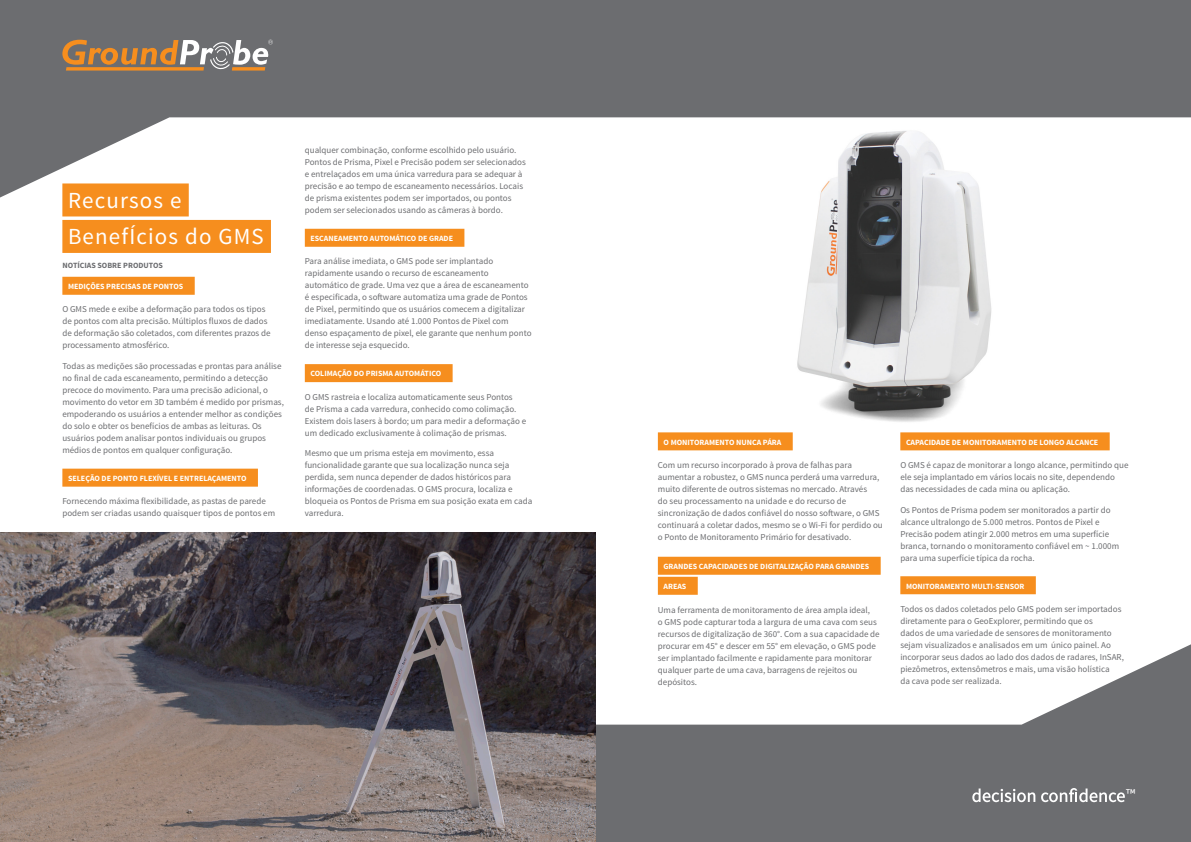
<style>
.page{position:relative;width:1191px;height:842px;background:#fff}
.page>*{position:absolute;margin:0;border:0;box-sizing:border-box;transform-origin:0 0}
.GP__Vision___Bar_beh{font:23px "Source Sans Pro";letter-spacing:.05em;color:#fff}
.t1{font:14.5px "Source Sans Pro";color:#fff}
.GP__Body_copy{font:9px/12px "Source Sans Pro";color:#6c6d70}
.GP__Sub_header{font:700 8px "Source Sans Pro";color:#fff}
.GP__Sub_header_Alter{font:700 8px "Source Sans Pro";color:#6c6d70}
</style>
<div class="page">
<img style="left:657px;top:198px;width:453px;height:253px">
<svg style="left:595px;top:644px;width:596px;height:198px;fill:#6c6d70"></svg>
<svg style="left:972px;top:788px;width:63px;height:14px"></svg>
<svg style="left:1041px;top:788px;width:83px;height:14px"></svg>
<svg style="left:0;top:0;width:1191px;height:198px;fill:#6c6d70"></svg>
<div style="left:62px;top:277px;width:133px;height:18px;background:#f68e1e"></div>
<div style="left:62px;top:469px;width:196px;height:18px;background:#f68e1e"></div>
<svg style="left:62px;top:40px;width:211px;height:31px;background:#a4896d"></svg>
<div style="left:62px;top:183px;width:127px;height:33px;background:#f68e1e"></div>
<div style="left:62px;top:220px;width:209px;height:33px;background:#f68e1e"></div>
<div style="left:305px;top:229px;width:159px;height:18px;background:#f68e1e"></div>
<div style="left:305px;top:364px;width:147px;height:18px;background:#f68e1e"></div>
<img style="left:0;top:532px;width:595px;height:310px">
<div style="left:658px;top:432px;width:134px;height:18px;background:#f68e1e"></div>
<div style="left:658px;top:557px;width:222px;height:18px;background:#f68e1e"></div>
<div style="left:900px;top:432px;width:209px;height:18px;background:#f68e1e"></div>
<div style="left:900px;top:576px;width:135px;height:18px;background:#f68e1e"></div>
<div style="left:658px;top:577px;width:40px;height:18px;background:#f68e1e"></div>
<p class="GP__Vision___Bar_beh" style="left:68px;top:186px;width:115px">Recursos e</p>
<p class="GP__Vision___Bar_beh" style="left:68px;top:223px;width:197px">BenefÍcios do GMS</p>
<p class="GP__Sub_header_Alter" style="left:62px;top:260px;width:102px">NOTÍCIAS SOBRE PRODUTOS</p>
<p class="GP__Sub_header" style="left:68px;top:281px;width:117px">MEDIÇÕES PRECISAS DE PONTOS</p>
<p class="GP__Body_copy" style="left:62px;top:304px;width:210px">O GMS mede e exibe a deformação para todos os tipos de pontos com alta precisão. Múltiplos fluxos de dados de deformação são coletados, com diferentes prazos de processamento atmosférico.</p>
<p class="GP__Body_copy" style="left:62px;top:360px;width:223px">Todas as medições são processadas e prontas para análise no final de cada escaneamento, permitindo a detecção precoce do movimento. Para uma precisão adicional, o movimento do vetor em 3D também é medido por prismas, empoderando os usuários a entender melhor as condições do solo e obter os benefícios de ambas as leituras. Os usuários podem analisar pontos individuais ou grupos médios de pontos em qualquer configuração.</p>
<p class="GP__Sub_header" style="left:68px;top:473px;width:180px">SELEÇÃO DE PONTO FLEXÍVEL E ENTRELAÇAMENTO</p>
<p class="GP__Body_copy" style="left:62px;top:495px;width:214px">Fornecendo máxima flexibilidade, as pastas de parede podem ser criadas usando quaisquer tipos de pontos em</p>
<p class="GP__Body_copy" style="left:305px;top:144px;width:223px">qualquer combinação, conforme escolhido pelo usuário.<br>Pontos de Prisma, Pixel e Precisão podem ser selecionados e entrelaçados em uma única varredura para se adequar à precisão e ao tempo de escaneamento necessários. Locais de prisma existentes podem ser importados, ou pontos podem ser selecionados usando as câmeras à bordo.</p>
<p class="GP__Sub_header" style="left:310px;top:233px;width:144px">ESCANEAMENTO AUTOMÁTICO DE GRADE</p>
<p class="GP__Body_copy" style="left:305px;top:256px;width:228px">Para análise imediata, o GMS pode ser implantado rapidamente usando o recurso de escaneamento automático de grade. Uma vez que a área de escaneamento é especificada, o software automatiza uma grade de Pontos de Pixel, permitindo que os usuários comecem a digitalizar imediatamente. Usando até 1.000 Pontos de Pixel com denso espaçamento de pixel, ele garante que nenhum ponto de interesse seja esquecido.</p>
<p class="GP__Sub_header" style="left:310px;top:369px;width:132px">COLIMAÇÃO DO PRISMA AUTOMÁTICO</p>
<p class="GP__Body_copy" style="left:305px;top:391px;width:223px">O GMS rastreia e localiza automaticamente seus Pontos<br>de Prisma a cada varredura, conhecido como colimação.<br>Existem dois lasers à bordo; um para medir a deformação e um dedicado exclusivamente à colimação de prismas.</p>
<p class="GP__Body_copy" style="left:305px;top:447px;width:229px">Mesmo que um prisma esteja em movimento, essa funcionalidade garante que sua localização nunca seja perdida, sem nunca depender de dados históricos para informações de coordenadas. O GMS procura, localiza e bloqueia os Pontos de Prisma em sua posição exata em cada varredura.</p>
<p class="GP__Sub_header" style="left:663px;top:437px;width:119px">O MONITORAMENTO NUNCA PÁRA</p>
<p class="GP__Body_copy" style="left:658px;top:459px;width:226px">Com um recurso incorporado à prova de falhas para aumentar a robustez, o GMS nunca perderá uma varredura, muito diferente de outros sistemas no mercado. Através<br>do seu processamento na unidade e do recurso de sincronização de dados confiável do nosso software, o GMS continuará a coletar dados, mesmo se o Wi-Fi for perdido ou o Ponto de Monitoramento Primário for desativado.</p>
<p class="GP__Sub_header" style="left:663px;top:561px;width:207px">GRANDES CAPACIDADES DE DIGITALIZAÇÃO PARA GRANDES</p>
<p class="GP__Body_copy" style="left:658px;top:604px;width:223px">Uma ferramenta de monitoramento de área ampla ideal,<br>o GMS pode capturar toda a largura de uma cava com seus recursos de digitalização de 360°. Com a sua capacidade de procurar em 45° e descer em 55° em elevação, o GMS pode ser implantado facilmente e rapidamente para monitorar qualquer parte de uma cava, barragens de rejeitos ou depósitos.</p>
<p class="GP__Sub_header" style="left:663px;top:581px;width:24px">AREAS</p>
<p class="GP__Sub_header" style="left:906px;top:437px;width:194px">CAPACIDADE DE MONITORAMENTO DE LONGO ALCANCE</p>
<p class="GP__Body_copy" style="left:900px;top:459px;width:230px">O GMS é capaz de monitorar a longo alcance, permitindo que ele seja implantado em vários locais no site, dependendo das necessidades de cada mina ou aplicação.</p>
<p class="GP__Body_copy" style="left:900px;top:504px;width:220px">Os Pontos de Prisma podem ser monitorados a partir do alcance ultralongo de 5.000 metros. Pontos de Pixel e Precisão podem atingir 2.000 metros em uma superfície branca, tornando o monitoramento confiável em ~ 1.000m para uma superfície típica da rocha.</p>
<p class="GP__Sub_header" style="left:906px;top:581px;width:120px">MONITORAMENTO MULTI-SENSOR</p>
<p class="GP__Body_copy" style="left:900px;top:603px;width:225px">Todos os dados coletados pelo GMS podem ser importados diretamente para o GeoExplorer, permitindo que os<br>dados de uma variedade de sensores de monitoramento sejam visualizados e analisados em um único painel. Ao incorporar seus dados ao lado dos dados de radares, InSAR, piezômetros, extensômetros e mais, uma visão holística<br>da cava pode ser realizada.</p>
<p class="t1" style="left:1126px;top:784px;width:11px">™</p>
</div>
